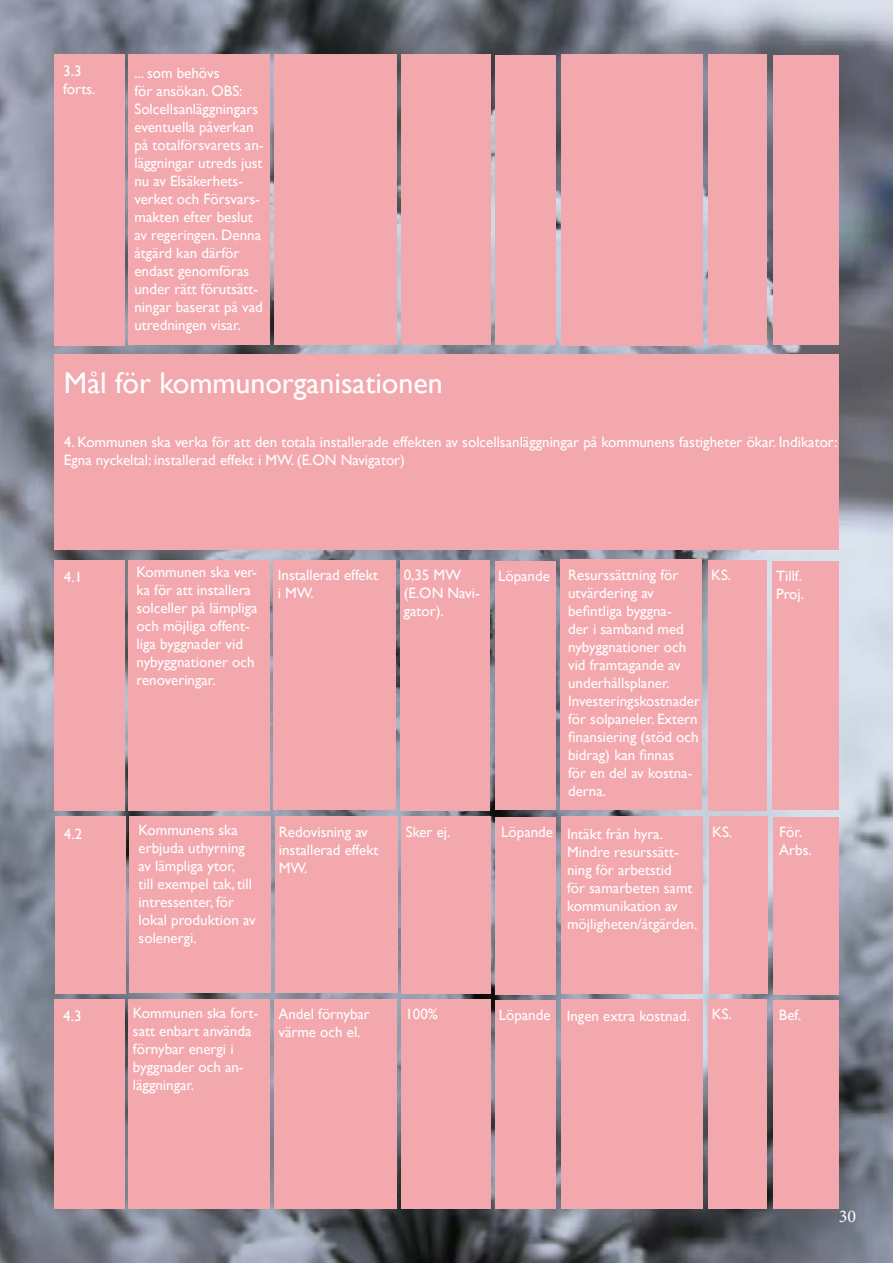
<style>
.page{position:relative;width:893px;height:1263px;background:#fff}
.page>*{position:absolute;margin:0;border:0;box-sizing:border-box;transform-origin:0 0}
.t1{font:30px "Gill Sans";color:#fff}
.t2{font:18px "Minion Pro";color:#fff}
.t3{font:15px/18px "Gill Sans";color:#fff}
</style>
<div class="page">
<img style="left:0;top:0;width:893px;height:1263px">
<div style="left:54px;top:54px;width:71px;height:291px;background:#f3a8ae"></div>
<div style="left:128px;top:54px;width:142px;height:291px;background:#f3a8ae"></div>
<div style="left:274px;top:55px;width:123px;height:290px;background:#f3a8ae"></div>
<div style="left:401px;top:54px;width:89px;height:291px;background:#f3a8ae"></div>
<div style="left:495px;top:55px;width:60px;height:290px;background:#f3a8ae"></div>
<div style="left:561px;top:54px;width:142px;height:291px;background:#f3a8ae"></div>
<div style="left:708px;top:54px;width:59px;height:291px;background:#f3a8ae"></div>
<div style="left:773px;top:55px;width:65px;height:290px;background:#f3a8ae"></div>
<div style="left:54px;top:355px;width:785px;height:195px;background:#f3a8ae"></div>
<div style="left:54px;top:560px;width:71px;height:250px;background:#f3a8ae"></div>
<div style="left:128px;top:560px;width:142px;height:250px;background:#f3a8ae"></div>
<div style="left:273px;top:560px;width:123px;height:250px;background:#f3a8ae"></div>
<div style="left:400px;top:560px;width:90px;height:250px;background:#f3a8ae"></div>
<div style="left:495px;top:562px;width:60px;height:248px;background:#f3a8ae"></div>
<div style="left:560px;top:560px;width:142px;height:250px;background:#f3a8ae"></div>
<div style="left:708px;top:560px;width:59px;height:250px;background:#f3a8ae"></div>
<div style="left:55px;top:816px;width:70px;height:177px;background:#f3a8ae"></div>
<div style="left:129px;top:816px;width:142px;height:177px;background:#f3a8ae"></div>
<div style="left:275px;top:816px;width:123px;height:177px;background:#f3a8ae"></div>
<div style="left:401px;top:816px;width:90px;height:178px;background:#f3a8ae"></div>
<div style="left:496px;top:817px;width:60px;height:177px;background:#f3a8ae"></div>
<div style="left:561px;top:816px;width:142px;height:178px;background:#f3a8ae"></div>
<div style="left:709px;top:816px;width:59px;height:178px;background:#f3a8ae"></div>
<div style="left:773px;top:562px;width:66px;height:248px;background:#f3a8ae"></div>
<div style="left:774px;top:817px;width:65px;height:178px;background:#f3a8ae"></div>
<div style="left:54px;top:999px;width:71px;height:210px;background:#f3a8ae"></div>
<div style="left:128px;top:999px;width:142px;height:210px;background:#f3a8ae"></div>
<div style="left:274px;top:999px;width:123px;height:210px;background:#f3a8ae"></div>
<div style="left:401px;top:999px;width:89px;height:210px;background:#f3a8ae"></div>
<div style="left:495px;top:1000px;width:60px;height:209px;background:#f3a8ae"></div>
<div style="left:561px;top:999px;width:142px;height:210px;background:#f3a8ae"></div>
<div style="left:708px;top:999px;width:59px;height:210px;background:#f3a8ae"></div>
<div style="left:773px;top:1000px;width:65px;height:209px;background:#f3a8ae"></div>
<p class="t3" style="left:63px;top:63px;width:34px">3.3 forts.</p>
<p class="t3" style="left:134px;top:64px;width:131px">... som behövs<br>för ansökan. OBS:<br>Solcellsanläggningars eventuella påverkan på totalförsvarets an&shy;läggningar utreds just nu av Elsäkerhets&shy;verket och Försvars&shy;makten efter beslut av regeringen. Denna åtgärd kan därför endast genomföras under rätt förutsätt&shy;ningar baserat på vad utredningen visar.</p>
<h1 class="t1" style="left:64px;top:366px;width:380px">Mål för kommunorganisationen</h1>
<p class="t3" style="left:64px;top:434px;width:775px">4. Kommunen ska verka för att den totala installerade effekten av solcellsanläggningar på kommunens fastigheter ökar. Indikator:<br>Egna nyckeltal: installerad effekt i MW. (E.ON Navigator)</p>
<p class="t3" style="left:64px;top:568px;width:20px">4.1</p>
<p class="t3" style="left:136px;top:563px;width:123px">Kommunen ska ver&shy;ka för att installera solceller på lämpliga och möjliga offent&shy;liga byggnader vid nybyggnationer och renoveringar.</p>
<p class="t3" style="left:278px;top:567px;width:102px">Installerad effekt i MW.</p>
<p class="t3" style="left:404px;top:567px;width:78px">0,35 MW (E.ON Navi&shy;gator).</p>
<p class="t3" style="left:568px;top:566px;width:133px;text-indent:-70px">Löpande Resurssättning för utvärdering av befintliga byggna-<br>der i samband med nybyggnationer och vid framtagande av underhållsplaner.<br>Investeringskostnader för solpaneler. Extern finansiering (stöd och bidrag) kan finnas<br>för en del av kostna&shy;derna.</p>
<p class="t3" style="left:711px;top:567px;width:21px">KS.</p>
<p class="t3" style="left:64px;top:825px;width:20px">4.2</p>
<p class="t3" style="left:139px;top:821px;width:118px">Kommunens ska erbjuda uthyrning av lämpliga ytor,<br>till exempel tak, till intressenter, för lokal produktion av solenergi.</p>
<p class="t3" style="left:279px;top:823px;width:101px">Redovisning av installerad effekt<br>MW.</p>
<p class="t3" style="left:406px;top:823px;width:46px">Sker ej.</p>
<p class="t3" style="left:567px;top:825px;width:132px;text-indent:-66px">Löpande Intäkt från hyra.<br>Mindre resurssätt&shy;ning för arbetstid<br>för samarbeten samt kommunikation av möjligheten/åtgärden.</p>
<p class="t3" style="left:712px;top:823px;width:21px">KS.</p>
<p class="t3" style="left:776px;top:567px;width:30px">Tillf.<br>Proj.</p>
<p class="t3" style="left:779px;top:824px;width:34px">För.<br>Arbs.</p>
<p class="t3" style="left:63px;top:1008px;width:20px">4.3</p>
<p class="t3" style="left:133px;top:1004px;width:127px">Kommunen ska fort&shy;satt enbart använda förnybar energi i byggnader och an&shy;läggningar.</p>
<p class="t3" style="left:278px;top:1006px;width:93px">Andel förnybar värme och el.</p>
<p class="t3" style="left:405px;top:1006px;width:34px">100%</p>
<p class="t3" style="left:499px;top:1007px;width:193px">Löpande Ingen extra kostnad.</p>
<p class="t3" style="left:712px;top:1006px;width:21px">KS.</p>
<p class="t3" style="left:779px;top:1006px;width:24px">Bef.</p>
<p class="t2" style="left:839px;top:1204px;width:19px">30</p>
</div>
